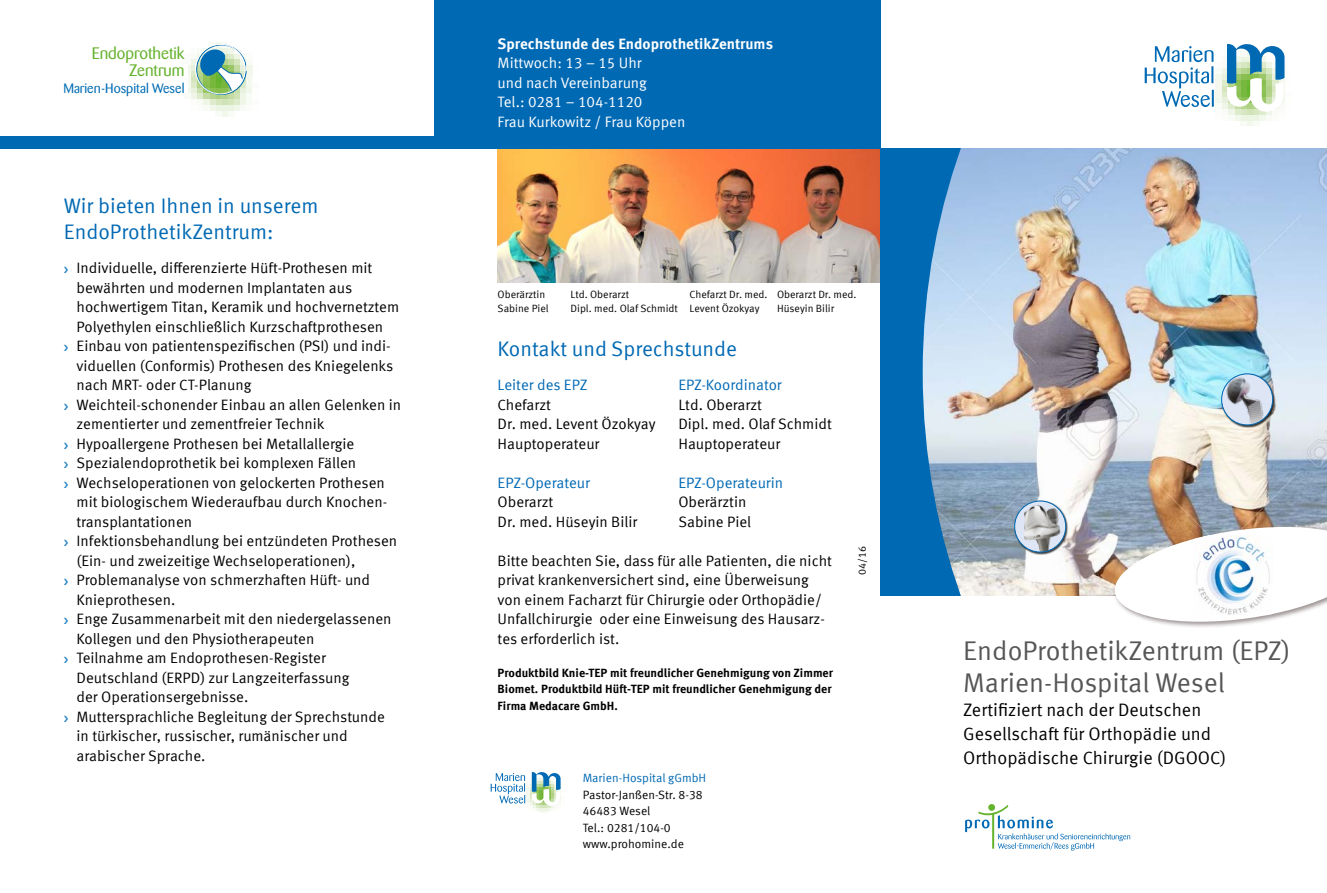
<style>
.page{position:relative;width:1327px;height:893px;background:#fff}
.page>*{position:absolute;margin:0;border:0;box-sizing:border-box;transform-origin:0 0}
.t1{font:27px/31.5px "Meta Offc Norm";color:#565656}
.t2{font:21px/25.5px "Meta Offc Norm";color:#0069b4}
.t3{font:18px/24px "Meta Offc Norm";color:#000}
.t4{font:16.5px/17.1px "Barmeno BQ";color:#65b22c;text-align:right}
.t5{font:15px/19.5px "Meta Offc Norm";color:#000}
.t6{font:15px/19.5px "Meta Offc Norm";color:#fff}
.t7{font:15px "Meta Offc Norm";color:#0069b4}
.t8{font:700 15px "Meta Offc";color:#fff}
.t9{font:13.5px "Barmeno BQ";color:#006cb4}
.t10{font:700 12px/16.5px "Meta Offc";color:#000;text-align:justify}
.t11{font:12px/16.5px "Meta Offc Norm";color:#000}
.t12{font:12px "Meta Offc Norm";color:#0069b4}
.t13{font:10.5px/13.5px "Meta Offc Norm";color:#000}
</style>
<div class="page">
<img style="left:497px;top:149px;width:383px;height:134px">
<img style="left:1015px;top:149px;width:312px;height:446px">
<div style="left:434px;top:0;width:446px;height:149px;background:#0069b4"></div>
<div style="left:0;top:137px;width:447px;height:12px;background:#0069b4"></div>
<svg style="left:491px;top:772px;width:70px;height:41px"></svg>
<svg style="left:965px;top:805px;width:165px;height:45px"></svg>
<svg style="left:880px;top:149px;width:135px;height:446px;background:#669fca"></svg>
<svg style="left:1111px;top:521px;width:216px;height:106px"></svg>
<img style="left:1193px;top:535px;width:80px;height:80px">
<div style="left:1221px;top:373px;width:54px;height:55px;background:#000;opacity:.75"></div>
<img style="left:1221px;top:374px;width:51px;height:51px;border-radius:26px">
<div style="left:1221px;top:374px;width:52px;height:51px;border:1px solid #0069b4;border-radius:50%"></div>
<div style="left:1014px;top:500px;width:54px;height:55px;background:#000;opacity:.75"></div>
<svg style="left:1014px;top:501px;width:51px;height:51px"></svg>
<img style="left:1023px;top:505px;width:38px;height:47px">
<div style="left:1014px;top:501px;width:52px;height:51px;border:1px solid #0069b4;border-radius:50%"></div>
<svg style="left:188px;top:42px;width:65px;height:74px"></svg>
<div style="left:195px;top:44px;width:51px;height:50px;border:1px solid #fff;border-radius:50%"></div>
<svg style="left:1144px;top:44px;width:141px;height:81px"></svg>
<p class="t4" style="left:92px;top:45px;width:94px">Endoprothetik<br>Zentrum</p>
<p class="t9" style="left:63px;top:80px;width:123px">Marien-Hospital Wesel</p>
<h2 class="t2" style="left:64px;top:194px;width:256px">Wir bieten Ihnen in unserem<br>EndoProthetikZentrum:</h2>
<p class="t5" style="left:77px;top:258px;width:326px">Individuelle, differenzierte Hüft-Prothesen mit bewährten und modernen Implantaten aus hochwertigem Titan, Keramik und hochvernetztem Polyethylen einschließlich Kurzschaftprothesen Einbau von patientenspezifischen (PSI) und indi&shy;viduellen (Conformis) Prothesen des Kniegelenks nach MRT- oder CT-Planung<br>Weichteil-schonender Einbau an allen Gelenken in zementierter und zementfreier Technik Hypoallergene Prothesen bei Metallallergie Spezialendoprothetik bei komplexen Fällen Wechseloperationen von gelockerten Prothesen mit biologischem Wiederaufbau durch Knochen&shy;transplantationen<br>Infektionsbehandlung bei entzündeten Prothesen (Ein- und zweizeitige Wechseloperationen), Problemanalyse von schmerzhaften Hüft- und Knieprothesen.<br>Enge Zusammenarbeit mit den niedergelassenen Kollegen und den Physiotherapeuten<br>Teilnahme am Endoprothesen-Register Deutschland (ERPD) zur Langzeiterfassung<br>der Operationsergebnisse.<br>Muttersprachliche Begleitung der Sprechstunde<br>in türkischer, russischer, rumänischer und arabischer Sprache.</p>
<p class="t8" style="left:497px;top:35px;width:277px">Sprechstunde des EndoprothetikZentrums</p>
<p class="t6" style="left:497px;top:54px;width:189px">Mittwoch: 13 – 15 Uhr<br>und nach Vereinbarung<br>Tel.: 0281 – 104-1120<br>Frau Kurkowitz / Frau Köppen</p>
<p class="t13" style="left:497px;top:288px;width:53px">Oberärztin<br>Sabine Piel</p>
<p class="t13" style="left:570px;top:288px;width:109px">Ltd. Oberarzt<br>Dipl. med. Olaf Schmidt</p>
<p class="t13" style="left:689px;top:288px;width:79px">Chefarzt Dr. med.<br>Levent Özokyay</p>
<p class="t13" style="left:777px;top:288px;width:81px">Oberarzt Dr. med.<br>Hüseyin Bilir</p>
<h2 class="t2" style="left:497px;top:336px;width:241px">Kontakt und Sprechstunde</h2>
<p class="t7" style="left:497px;top:376px;width:91px">Leiter des EPZ</p>
<p class="t5" style="left:497px;top:395px;width:160px">Chefarzt<br>Dr. med. Levent Özokyay<br>Hauptoperateur</p>
<p class="t7" style="left:497px;top:474px;width:94px">EPZ-Operateur</p>
<p class="t5" style="left:497px;top:492px;width:141px">Oberarzt<br>Dr. med. Hüseyin Bilir</p>
<p class="t7" style="left:678px;top:376px;width:105px">EPZ-Koordinator</p>
<p class="t5" style="left:678px;top:395px;width:155px">Ltd. Oberarzt<br>Dipl. med. Olaf Schmidt<br>Hauptoperateur</p>
<p class="t7" style="left:678px;top:474px;width:106px">EPZ-Operateurin</p>
<p class="t5" style="left:678px;top:492px;width:74px">Oberärztin<br>Sabine Piel</p>
<p class="t5" style="left:497px;top:551px;width:336px">Bitte beachten Sie, dass für alle Patienten, die nicht privat krankenversichert sind, eine Überweisung von einem Facharzt für Chirurgie oder Orthopädie/ Unfallchirurgie oder eine Einweisung des Hausarz&shy;tes erforderlich ist.</p>
<p class="t10" style="left:497px;top:664px;width:337px">Produktbild Knie-TEP mit freundlicher Genehmigung von Zimmer Biomet. Produktbild Hüft-TEP mit freundlicher Genehmigung der Firma Medacare GmbH.</p>
<p class="t13" style="left:855px;top:575px;width:30px;rotate:-90deg">04/16</p>
<p class="t12" style="left:583px;top:771px;width:125px">Marien-Hospital gGmbH</p>
<p class="t11" style="left:583px;top:787px;width:121px">Pastor-Janßen-Str. 8-38<br>46483 Wesel<br>Tel.: 0281/104-0 www.prohomine.de</p>
<h1 class="t1" style="left:963px;top:636px;width:329px">EndoProthetikZentrum (EPZ)<br>Marien-Hospital Wesel</h1>
<p class="t3" style="left:963px;top:698px;width:265px">Zertifiziert nach der Deutschen<br>Gesellschaft für Orthopädie und<br>Orthopädische Chirurgie (DGOOC)</p>
</div>
